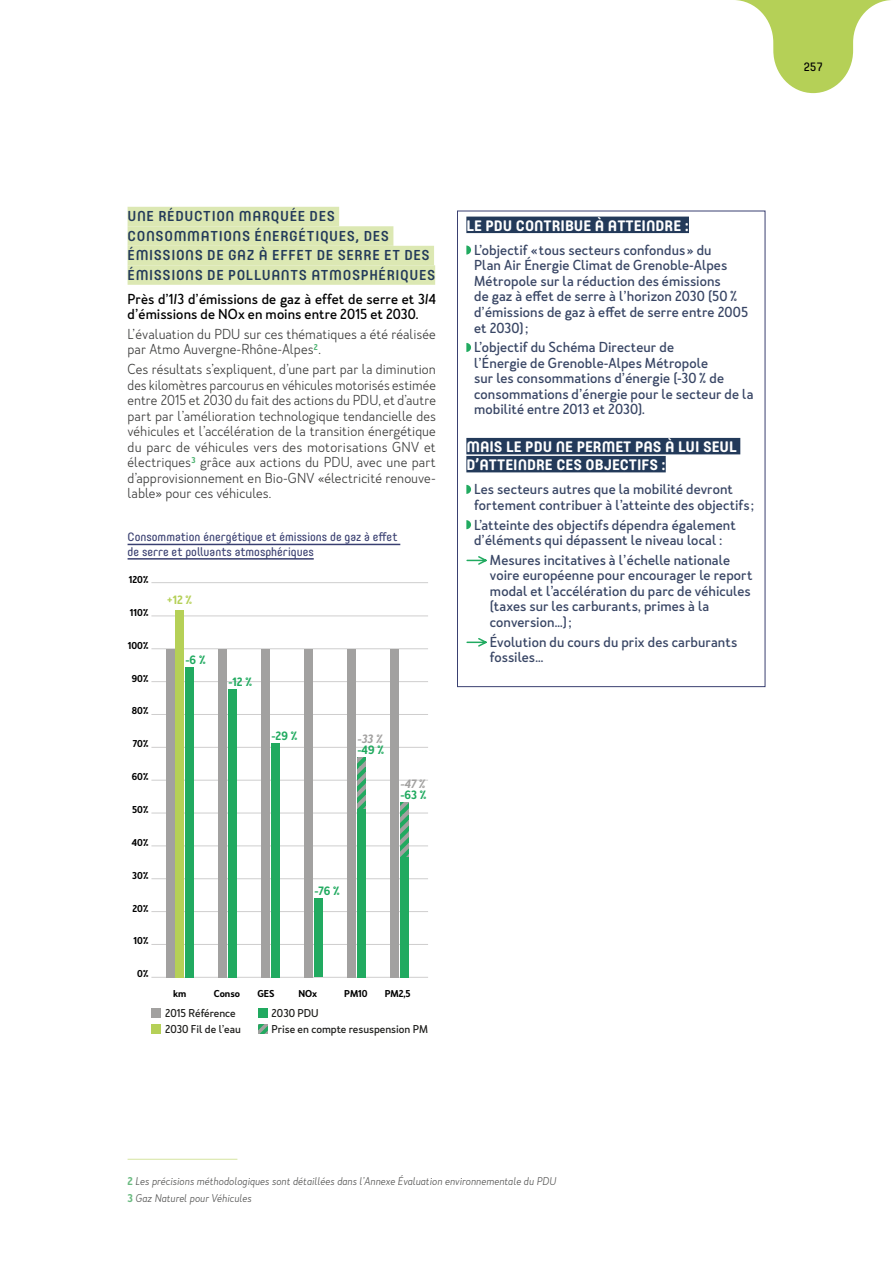
<style>
.page{position:relative;width:893px;height:1263px;background:#fff}
.page>*{position:absolute;margin:0;border:0;box-sizing:border-box;transform-origin:0 0}
.t1{font:700 15px/18px "Core Mellow 65";color:#fff}
.t2{font:500 14.25px/19.5px "Core Mellow 55";letter-spacing:.045em;color:#233a5a}
.t3{font:500 13.5px/15.6px "Merlo Neue";letter-spacing:.005em;color:#394665}
.t4{font:300 13.5px/15.5px "Merlo Neue";color:#3c3c3b}
.t5{font:500 13.5px/15.5px "Merlo Neue";letter-spacing:.005em;color:#000}
.t6{font:12px/14.4px "Core Mellow 45";color:#3a4071}
.t7{font:12px "Core Mellow 45";color:#000}
.t8{font:600 11.25px "Merlo Neue";color:#21aa60}
.t9{font:italic 600 11.25px "Merlo Neue";color:#a2a1a0}
.t10{font:600 11.25px "Merlo Neue";color:#b5d057}
.t11{font:500 10.65px/16px "Merlo Neue";color:#1e1e1c}
.t12{font:italic 300 10.5px/16.8px "Merlo Neue";color:#575756}
.t13{font:600 9.3px "Merlo Neue";color:#000}
.s1{font-weight:600;font-style:normal;color:#6aba80}
</style>
<div class="page">
<svg style="left:736px;top:0;width:155px;height:93px"></svg>
<div style="left:466px;top:217px;width:223px;height:16px;background:#233a5a"></div>
<div style="left:466px;top:438px;width:274px;height:16px;background:#233a5a"></div>
<div style="left:466px;top:456px;width:200px;height:16px;background:#233a5a"></div>
<svg style="left:466px;top:245px;width:5px;height:10px"></svg>
<svg style="left:466px;top:343px;width:5px;height:9px"></svg>
<svg style="left:466px;top:485px;width:5px;height:9px"></svg>
<svg style="left:466px;top:520px;width:5px;height:9px"></svg>
<svg style="left:466px;top:556px;width:21px;height:9px"></svg>
<svg style="left:466px;top:638px;width:21px;height:9px"></svg>
<div style="left:457px;top:211px;width:308px;height:476px;border:1px solid #3a4071"></div>
<hr style="left:128px;top:1158px;width:109px;height:2px;background:#b5d057">
<hr style="left:128px;top:544px;width:272px;height:1px;background:#3a4071">
<hr style="left:128px;top:558px;width:186px;height:2px;background:#3a4071">
<div style="left:128px;top:207px;width:211px;height:19px;background:#dce8b3"></div>
<div style="left:128px;top:226px;width:265px;height:20px;background:#dce8b3"></div>
<div style="left:128px;top:246px;width:306px;height:19px;background:#dce8b3"></div>
<div style="left:128px;top:265px;width:307px;height:20px;background:#dce8b3"></div>
<hr style="left:151px;top:977px;width:277px;height:1px;background:#cfcece">
<hr style="left:151px;top:944px;width:277px;height:1px;background:#cfcece">
<hr style="left:151px;top:911px;width:277px;height:1px;background:#cfcece">
<hr style="left:151px;top:878px;width:277px;height:1px;background:#cfcece">
<hr style="left:151px;top:845px;width:277px;height:1px;background:#cfcece">
<hr style="left:151px;top:813px;width:277px;height:1px;background:#cfcece">
<hr style="left:151px;top:780px;width:277px;height:1px;background:#cfcece">
<hr style="left:151px;top:747px;width:277px;height:1px;background:#cfcece">
<hr style="left:151px;top:714px;width:277px;height:1px;background:#cfcece">
<hr style="left:151px;top:681px;width:277px;height:1px;background:#cfcece">
<hr style="left:151px;top:648px;width:277px;height:1px;background:#cfcece">
<hr style="left:151px;top:616px;width:277px;height:1px;background:#cfcece">
<hr style="left:151px;top:582px;width:277px;height:1px;background:#cfcece">
<div style="left:166px;top:649px;width:8px;height:328px;background:#a2a1a0"></div>
<div style="left:176px;top:610px;width:8px;height:367px;background:#b5d057"></div>
<div style="left:219px;top:649px;width:8px;height:328px;background:#a2a1a0"></div>
<div style="left:228px;top:689px;width:9px;height:288px;background:#21aa60"></div>
<div style="left:262px;top:649px;width:8px;height:328px;background:#a2a1a0"></div>
<div style="left:271px;top:743px;width:9px;height:234px;background:#21aa60"></div>
<div style="left:305px;top:649px;width:8px;height:328px;background:#a2a1a0"></div>
<div style="left:314px;top:898px;width:9px;height:79px;background:#21aa60"></div>
<div style="left:348px;top:649px;width:8px;height:328px;background:#a2a1a0"></div>
<div style="left:357px;top:809px;width:9px;height:168px;background:#21aa60"></div>
<svg style="left:357px;top:757px;width:9px;height:52px"></svg>
<svg style="left:400px;top:803px;width:9px;height:54px"></svg>
<div style="left:391px;top:649px;width:8px;height:328px;background:#a2a1a0"></div>
<div style="left:400px;top:857px;width:9px;height:120px;background:#21aa60"></div>
<div style="left:185px;top:667px;width:9px;height:310px;background:#21aa60"></div>
<div style="left:151px;top:1008px;width:9px;height:9px;background:#a2a1a0"></div>
<div style="left:151px;top:1024px;width:9px;height:9px;background:#b5d057"></div>
<div style="left:258px;top:1008px;width:9px;height:9px;background:#21aa60"></div>
<svg style="left:258px;top:1024px;width:9px;height:9px"></svg>
<p class="t7" style="left:803px;top:58px;width:21px">257</p>
<p class="t2" style="left:128px;top:206px;width:309px">UNE RÉDUCTION MARQUÉE DES CONSOMMATIONS ÉNERGÉTIQUES, DES ÉMISSIONS DE GAZ À EFFET DE SERRE ET DES ÉMISSIONS DE POLLUANTS ATMOSPHÉRIQUES</p>
<p class="t5" style="left:128px;top:291px;width:310px">Près d’1/3 d’émissions de gaz à effet de serre et 3/4 d’émissions de NOx en moins entre 2015 et 2030.</p>
<p class="t4" style="left:128px;top:326px;width:310px">L’évaluation du PDU sur ces thématiques a été réalisée par Atmo Auvergne-Rhône-Alpes<sup>2</sup>.</p>
<p class="t4" style="left:128px;top:362px;width:310px;text-align:justify">Ces résultats s’expliquent, d’une part par la diminution des kilomètres parcourus en véhicules motorisés estimée entre 2015 et 2030 du fait des actions du PDU, et d’autre part par l’amélioration technologique tendancielle des véhicules et l’accélération de la transition énergétique du parc de véhicules vers des motorisations GNV et électriques<sup>3</sup> grâce aux actions du PDU, avec une part d’approvisionnement en Bio-GNV «électricité renouve&shy;lable» pour ces véhicules.</p>
<p class="t6" style="left:128px;top:529px;width:271px">Consommation énergétique et émissions de gaz à effet de serre et polluants atmosphériques</p>
<p class="t13" style="left:129px;top:573px;width:22px">120%</p>
<p class="t13" style="left:130px;top:606px;width:20px">110%</p>
<p class="t13" style="left:128px;top:639px;width:22px">100%</p>
<p class="t13" style="left:132px;top:672px;width:19px">90%</p>
<p class="t13" style="left:132px;top:705px;width:19px">80%</p>
<p class="t13" style="left:133px;top:738px;width:17px">70%</p>
<p class="t13" style="left:132px;top:771px;width:19px">60%</p>
<p class="t13" style="left:132px;top:803px;width:18px">50%</p>
<p class="t13" style="left:132px;top:836px;width:18px">40%</p>
<p class="t13" style="left:132px;top:869px;width:18px">30%</p>
<p class="t13" style="left:132px;top:902px;width:18px">20%</p>
<p class="t13" style="left:134px;top:935px;width:17px">10%</p>
<p class="t13" style="left:137px;top:968px;width:13px">0%</p>
<p class="t10" style="left:167px;top:592px;width:27px">+12 %</p>
<p class="t8" style="left:185px;top:652px;width:22px">-6 %</p>
<p class="t8" style="left:228px;top:674px;width:25px">-12 %</p>
<p class="t8" style="left:271px;top:728px;width:28px">-29 %</p>
<p class="t9" style="left:357px;top:732px;width:27px">-33 %</p>
<p class="t8" style="left:357px;top:743px;width:28px">-49 %</p>
<p class="t9" style="left:400px;top:777px;width:27px">-47 %</p>
<p class="t8" style="left:400px;top:788px;width:28px">-63 %</p>
<p class="t8" style="left:314px;top:884px;width:27px">-76 %</p>
<p class="t13" style="left:214px;top:987px;width:28px">Conso</p>
<p class="t13" style="left:257px;top:987px;width:19px">GES</p>
<p class="t13" style="left:298px;top:987px;width:20px">NOx</p>
<p class="t13" style="left:344px;top:987px;width:25px">PM10</p>
<p class="t13" style="left:385px;top:987px;width:28px">PM2,5</p>
<p class="t11" style="left:165px;top:1005px;width:77px">2015 Référence<br>2030 Fil de l’eau</p>
<p class="t11" style="left:272px;top:1005px;width:158px">2030 PDU<br>Prise en compte resuspension PM</p>
<p class="t13" style="left:173px;top:987px;width:15px">km</p>
<p class="t1" style="left:466px;top:216px;width:224px">LE PDU CONTRIBUE À ATTEINDRE :</p>
<p class="t3" style="left:474px;top:242px;width:276px">L’objectif « tous secteurs confondus » du<br>Plan Air Énergie Climat de Grenoble-Alpes Métropole sur la réduction des émissions<br>de gaz à effet de serre à l’horizon 2030 (50% d’émissions de gaz à effet de serre entre 2005 et 2030);</p>
<p class="t3" style="left:474px;top:340px;width:281px">L’objectif du Schéma Directeur de<br>l’Énergie de Grenoble-Alpes Métropole<br>sur les consommations d’énergie (-30% de consommations d’énergie pour le secteur de la mobilité entre 2013 et 2030).</p>
<p class="t1" style="left:466px;top:437px;width:272px">MAIS LE PDU NE PERMET PAS À LUI SEUL<br>D’ATTEINDRE CES OBJECTIFS :</p>
<p class="t3" style="left:474px;top:482px;width:281px">Les secteurs autres que la mobilité devront fortement contribuer à l’atteinte des objectifs ;</p>
<p class="t3" style="left:474px;top:517px;width:263px">L’atteinte des objectifs dépendra également d’éléments qui dépassent le niveau local :</p>
<p class="t3" style="left:490px;top:552px;width:264px">Mesures incitatives à l’échelle nationale voire européenne pour encourager le report modal et l’accélération du parc de véhicules (taxes sur les carburants, primes à la conversion…);</p>
<p class="t3" style="left:490px;top:634px;width:249px">Évolution du cours du prix des carburants fossiles…</p>
<p class="t12" style="left:128px;top:1173px;width:430px"><span class="s1">2</span> Les précisions méthodologiques sont détaillées dans l’Annexe Évaluation environnementale du PDU<br><span class="s1">3</span> Gaz Naturel pour Véhicules</p>
</div>
